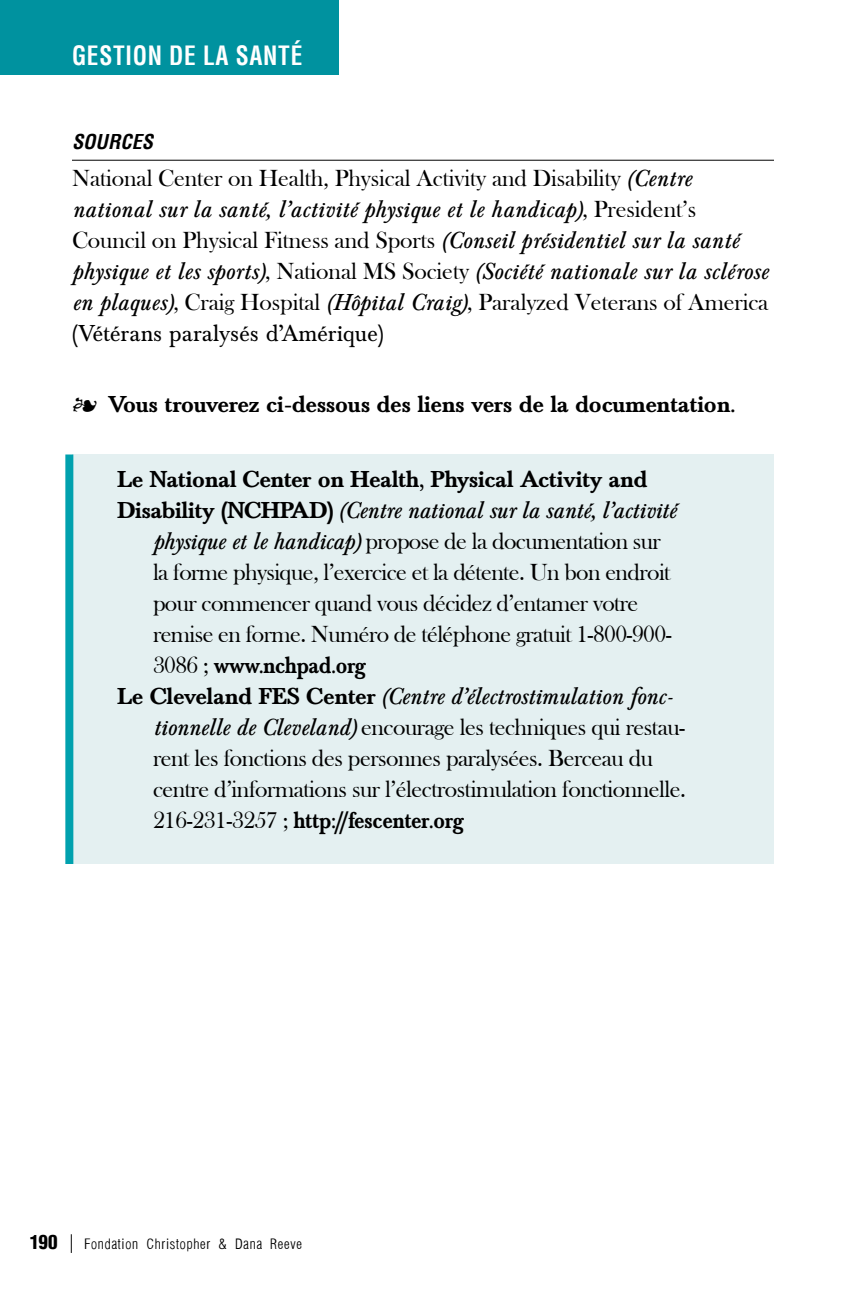
<style>
.page{position:relative;width:864px;height:1296px;background:#fff}
.page>*{position:absolute;margin:0;border:0;box-sizing:border-box;transform-origin:0 0}
.t1{font:28.4px "Helvetica Condensed Light Li";color:#000;scale:.67 1}
.t2{font:700 condensed 26px "Helvetica";letter-spacing:.03em;color:#fff;scale:.9 1}
.t3{font:24px/31px "Bask Old Face";letter-spacing:-.02em;color:#000}
.t4{font:700 24px/31px "Baskervald ADF Std";letter-spacing:-.025em;color:#000}
.t5{font:italic 24px "Baskervald ADF Std";letter-spacing:-.005em;color:#000}
.t6{font:700 24px/31px "Baskervald ADF Std";letter-spacing:-.025em;color:#000;scale:.9 1}
.t7{font:24px "Baskervald ADF Std";letter-spacing:-.005em;color:#000}
.t8{font:italic 700 condensed 20px "Helvetica";letter-spacing:.01em;color:#000}
.t9{font:900 condensed 19px "Helvetica";color:#000}
.t10{font:16px "Helvetica Condensed Light Li";letter-spacing:.035em;color:#000}
.s1{font-family:"Baskervald ADF Std";font-style:italic}
.s2{font-family:"Bask Old Face";font-style:normal}
.s3{font-weight:400;font-style:italic}
.s4{font-family:"Bask Old Face";font-weight:400}
</style>
<div class="page">
<div style="left:0;top:0;width:338px;height:75px;background:#00929f"></div>
<div style="left:72px;top:454px;width:702px;height:410px;background:#e4f0f1"></div>
<hr style="left:72px;top:160px;width:702px;height:1px;background:#000">
<div style="left:65px;top:454px;width:8px;height:410px;background:#00a1ae"></div>
<p class="t2" style="left:72px;top:39px;width:258px">GESTION DE LA SANTÉ</p>
<p class="t8" style="left:72px;top:129px;width:83px">SOURCES</p>
<p class="t3" style="left:72px;top:163px;width:621px">National Center on Health, Physical Activity and Disability <span class="s1">(Centre</span></p>
<p class="t5" style="left:72px;top:196px;width:626px">national sur la santé, l’activité physique et le handicap)<span class="s2">, President’s</span></p>
<p class="t3" style="left:72px;top:226px;width:669px">Council on Physical Fitness and Sports <span class="s1">(Conseil présidentiel sur la santé</span></p>
<p class="t5" style="left:72px;top:258px;width:698px">physique et les sports)<span class="s2">, National MS Society</span> (Société nationale sur la sclérose</p>
<p class="t3" style="left:72px;top:288px;width:698px"><span class="s1">en plaques)</span>, Craig Hospital <span class="s1">(Hôpital Craig)</span>, Paralyzed Veterans of America</p>
<p class="t7" style="left:72px;top:320px;width:313px">(Vétérans paralysés d’Amérique)</p>
<p class="t4" style="left:108px;top:389px;width:629px">Vous trouverez ci-dessous des liens vers de la documentation.</p>
<p class="t4" style="left:117px;top:464px;width:561px">Le National Center on Health, Physical Activity and<br>Disability (NCHPAD) <span class="s3">(Centre national sur la santé, l’activité</span></p>
<p class="t3" style="left:153px;top:527px;width:520px"><span class="s1">physique et le handicap)</span> propose de la documentation sur la forme physique, l’exercice et la détente. Un bon endroit pour commencer quand vous décidez d’entamer votre remise en forme. Numéro de téléphone gratuit 1-800-900-</p>
<p class="t6" style="left:117px;top:650px;width:619px;text-indent:36px"><span class="s4">3086 ;</span> www.nchpad.org<br>Le Cleveland FES Center <span class="s3">(Centre d’électrostimulation fonc-</span></p>
<p class="t3" style="left:153px;top:712px;width:535px"><span class="s1">tionnelle de Cleveland)</span> encourage les techniques qui restau&shy;rent les fonctions des personnes paralysées. Berceau du centre d’informations sur l’électrostimulation fonctionnelle.</p>
<p class="t6" style="left:153px;top:805px;width:348px"><span class="s4">216-231-3257 ;</span> http://fescenter.org</p>
<p class="t1" style="left:70px;top:1234px;width:7px">|</p>
<p class="t9" style="left:30px;top:1230px;width:30px">190</p>
<p class="t10" style="left:84px;top:1238px;width:219px">Fondation Christopher &amp; Dana Reeve</p>
</div>
